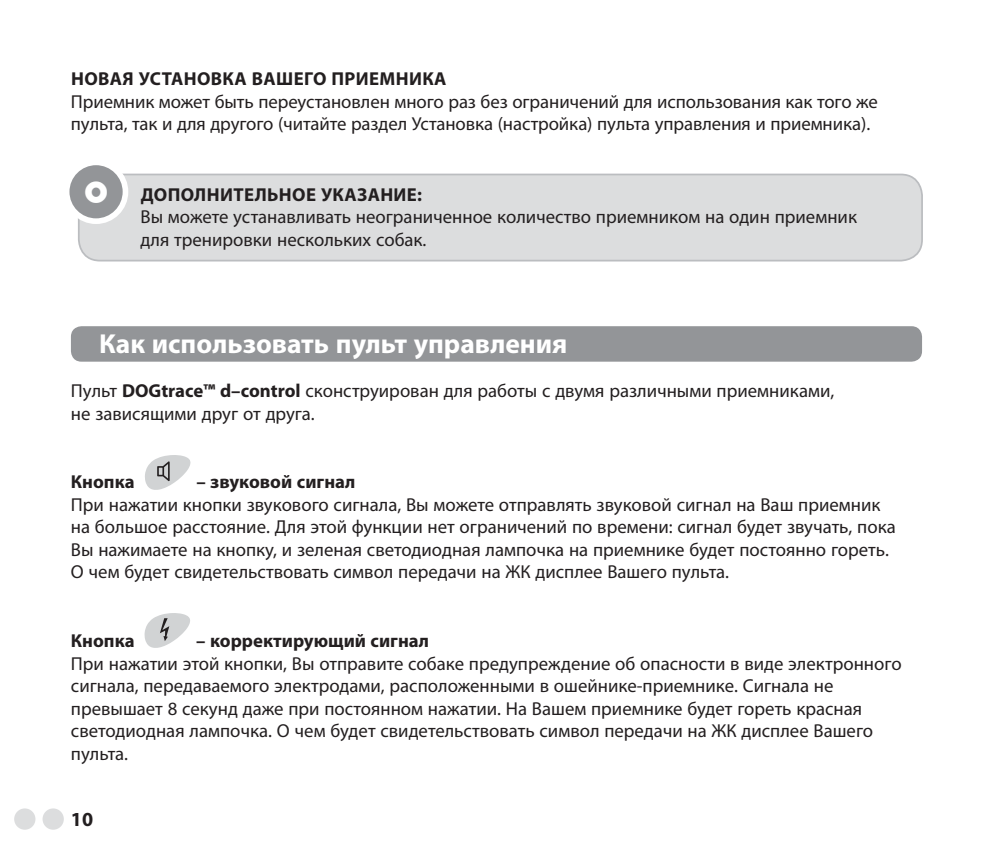
<style>
.page{position:relative;width:993px;height:851px;background:#fff}
.page>*{position:absolute;margin:0;border:0;box-sizing:border-box;transform-origin:0 0}
.t1{font:700 27.5px "Myriad Pro";color:#fff}
.t2{font:700 20px "Myriad Pro";color:#231f20}
.t3{font:18.75px/22.5px "Myriad Pro";color:#231f20}
.t4{font:700 18.75px "Myriad Pro";letter-spacing:.01em;color:#231f20}
.s1{font-weight:700}
</style>
<div class="page">
<div style="left:71px;top:326px;width:850px;height:35px;background:#939598;border-radius:11px"></div>
<svg style="left:145px;top:455px;width:45px;height:35px"></svg>
<svg style="left:144px;top:613px;width:46px;height:35px"></svg>
<div style="left:14px;top:808px;width:21px;height:21px;background:#dcddde;border-radius:50%"></div>
<div style="left:43px;top:808px;width:21px;height:21px;background:#dcddde;border-radius:50%"></div>
<div style="left:79px;top:174px;width:842px;height:86px;background:#dcddde;border-radius:21px"></div>
<div style="left:78px;top:173px;width:844px;height:88px;border:2px solid #bbbdc0;border-radius:21px"></div>
<div style="left:67px;top:162px;width:58px;height:59px;background:#939598;border-radius:50%"></div>
<div style="left:64px;top:159px;width:64px;height:65px;border:6px solid #fff;border-radius:50%"></div>
<p class="t4" style="left:71px;top:72px;width:377px">НОВАЯ УСТАНОВКА ВАШЕГО ПРИЕМНИКА</p>
<p class="t3" style="left:71px;top:92px;width:808px">Приемник может быть переустановлен много раз без ограничений для использования как того же пульта, так и для другого (читайте раздел Установка (настройка) пульта управления и приемника).</p>
<p class="t4" style="left:141px;top:187px;width:283px">ДОПОЛНИТЕЛЬНОЕ УКАЗАНИЕ:</p>
<p class="t3" style="left:140px;top:207px;width:717px">Вы можете устанавливать неограниченное количество приемником на один приемник для тренировки нескольких собак.</p>
<h1 class="t1" style="left:99px;top:333px;width:469px">Как использовать пульт управления</h1>
<p class="t3" style="left:71px;top:381px;width:764px">Пульт <span class="s1">DOGtrace™ d–control</span> сконструирован для работы с двумя различными приемниками, не зависящими друг от друга.</p>
<p class="t4" style="left:71px;top:475px;width:65px">Кнопка</p>
<p class="t4" style="left:196px;top:475px;width:160px">– звуковой сигнал</p>
<p class="t3" style="left:71px;top:495px;width:826px">При нажатии кнопки звукового сигнала, Вы можете отправлять звуковой сигнал на Ваш приемник на большое расстояние. Для этой функции нет ограничений по времени: сигнал будет звучать, пока Вы нажимаете на кнопку, и зеленая светодиодная лампочка на приемнике будет постоянно гореть.<br>О чем будет свидетельствовать символ передачи на ЖК дисплее Вашего пульта.</p>
<p class="t4" style="left:71px;top:633px;width:65px">Кнопка</p>
<p class="t4" style="left:196px;top:633px;width:234px">– корректирующий сигнал</p>
<p class="t3" style="left:71px;top:654px;width:832px">При нажатии этой кнопки, Вы отправите собаке предупреждение об опасности в виде электронного сигнала, передаваемого электродами, расположенными в ошейнике-приемнике. Сигнала не превышает 8 секунд даже при постоянном нажатии. На Вашем приемнике будет гореть красная светодиодная лампочка. О чем будет свидетельствовать символ передачи на ЖК дисплее Вашего пульта.</p>
<p class="t2" style="left:71px;top:811px;width:24px">10</p>
</div>
